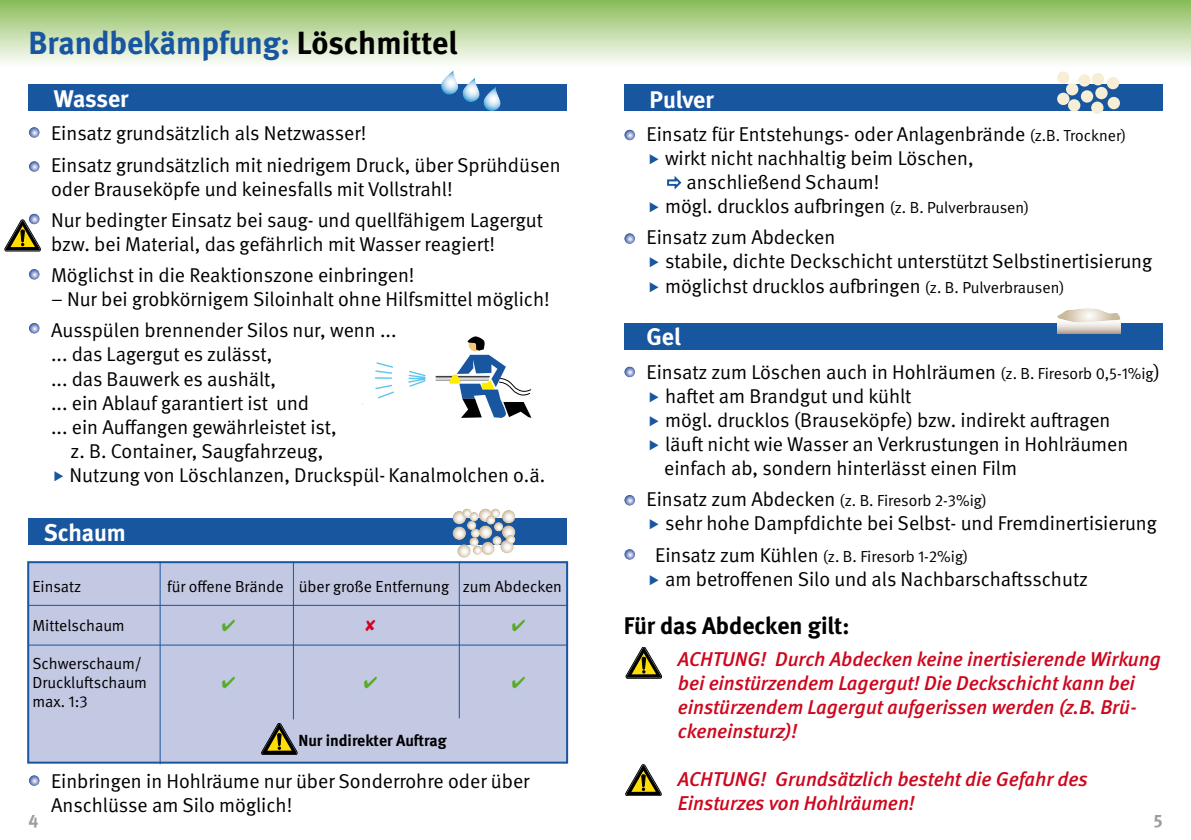
<style>
.page{position:relative;width:1191px;height:840px;background:#fff}
.page>*{position:absolute;margin:0;border:0;box-sizing:border-box;transform-origin:0 0}
.t1{font:700 32px "DGUV Meta";color:#1956a0}
.t2{font:700 24px "DGUV Meta";letter-spacing:-.005em;color:#fff}
.t3{font:700 24px "DGUV Meta";letter-spacing:-.005em;color:#000}
.t4{font:20px/24px "DGUV Meta";color:#000}
.t5{font:italic 500 20px/24px "DGUV Meta";color:#cd071e}
.t6{font:700 18px "DGUV Meta";color:#9c9d9f}
.t7{font:16px/19.2px "DGUV Meta";color:#000}
.t8{font:700 16px "DGUV Meta";color:#000}
.s1{color:#000}
.s2{font-size:16px}
.s3{font-size:20px}
</style>
<div class="page">
<div style="left:28px;top:562px;width:539px;height:200px;background:#c3c8e3"></div>
<div style="left:27px;top:561px;width:541px;height:202px;border:2px solid #1956a0"></div>
<div style="left:624px;top:323px;width:538px;height:26px;background:#1956a0"></div>
<div style="left:624px;top:84px;width:538px;height:26px;background:#1956a0"></div>
<div style="left:28px;top:518px;width:539px;height:26px;background:#1956a0"></div>
<div style="left:28px;top:84px;width:539px;height:27px;background:#1956a0"></div>
<div style="left:0;top:0;width:1191px;height:68px;background:linear-gradient(to bottom,#8abc58,#fffefd)"></div>
<svg style="left:28px;top:126px;width:12px;height:12px"></svg>
<div style="left:28px;top:126px;width:12px;height:12px;border:1px solid #fff;border-radius:50%"></div>
<svg style="left:28px;top:161px;width:12px;height:11px"></svg>
<div style="left:28px;top:160px;width:12px;height:12px;border:1px solid #fff;border-radius:50%"></div>
<svg style="left:28px;top:213px;width:12px;height:12px"></svg>
<div style="left:28px;top:213px;width:12px;height:12px;border:1px solid #fff;border-radius:50%"></div>
<svg style="left:28px;top:268px;width:12px;height:12px"></svg>
<div style="left:28px;top:268px;width:12px;height:12px;border:1px solid #fff;border-radius:50%"></div>
<svg style="left:28px;top:322px;width:12px;height:12px"></svg>
<div style="left:28px;top:322px;width:12px;height:12px;border:1px solid #fff;border-radius:50%"></div>
<svg style="left:624px;top:494px;width:11px;height:11px"></svg>
<div style="left:624px;top:494px;width:11px;height:12px;border:1px solid #fff;border-radius:50%"></div>
<svg style="left:28px;top:774px;width:12px;height:12px"></svg>
<div style="left:28px;top:774px;width:12px;height:12px;border:1px solid #fff;border-radius:50%"></div>
<svg style="left:624px;top:233px;width:11px;height:11px"></svg>
<div style="left:624px;top:232px;width:11px;height:12px;border:1px solid #fff;border-radius:50%"></div>
<svg style="left:624px;top:129px;width:11px;height:12px"></svg>
<div style="left:624px;top:129px;width:11px;height:12px;border:1px solid #fff;border-radius:50%"></div>
<svg style="left:624px;top:366px;width:11px;height:11px"></svg>
<div style="left:624px;top:366px;width:11px;height:11px;border:1px solid #fff;border-radius:50%"></div>
<svg style="left:626px;top:647px;width:35px;height:31px"></svg>
<svg style="left:625px;top:764px;width:36px;height:31px"></svg>
<svg style="left:261px;top:723px;width:36px;height:31px"></svg>
<svg style="left:5px;top:220px;width:36px;height:31px"></svg>
<svg style="left:441px;top:70px;width:60px;height:41px"></svg>
<svg style="left:452px;top:510px;width:14px;height:14px"></svg>
<svg style="left:479px;top:525px;width:13px;height:13px"></svg>
<svg style="left:479px;top:508px;width:13px;height:13px"></svg>
<svg style="left:452px;top:526px;width:14px;height:13px"></svg>
<svg style="left:481px;top:541px;width:13px;height:14px"></svg>
<svg style="left:500px;top:539px;width:14px;height:14px"></svg>
<svg style="left:502px;top:525px;width:13px;height:13px"></svg>
<svg style="left:502px;top:509px;width:13px;height:14px"></svg>
<svg style="left:457px;top:544px;width:14px;height:13px"></svg>
<svg style="left:469px;top:511px;width:10px;height:10px"></svg>
<svg style="left:473px;top:545px;width:9px;height:9px"></svg>
<svg style="left:471px;top:528px;width:9px;height:9px"></svg>
<svg style="left:506px;top:534px;width:9px;height:10px"></svg>
<svg style="left:491px;top:508px;width:9px;height:9px"></svg>
<svg style="left:494px;top:521px;width:9px;height:10px"></svg>
<svg style="left:492px;top:535px;width:10px;height:10px"></svg>
<svg style="left:469px;top:537px;width:10px;height:9px"></svg>
<svg style="left:467px;top:520px;width:9px;height:10px"></svg>
<svg style="left:486px;top:515px;width:9px;height:9px"></svg>
<svg style="left:462px;top:508px;width:9px;height:9px"></svg>
<div style="left:1066px;top:83px;width:12px;height:12px;background:#f6eed5;border-radius:50%"></div>
<div style="left:1080px;top:90px;width:13px;height:13px;background:#f6eed5;border-radius:50%"></div>
<div style="left:1057px;top:93px;width:12px;height:12px;background:#f6eed5;border-radius:50%"></div>
<div style="left:1057px;top:71px;width:12px;height:13px;background:#f6eed5;border-radius:50%"></div>
<div style="left:1107px;top:97px;width:13px;height:12px;background:#f6eed5;border-radius:50%"></div>
<div style="left:1106px;top:77px;width:13px;height:12px;background:#f6eed5;border-radius:50%"></div>
<div style="left:1091px;top:73px;width:13px;height:12px;background:#f6eed5;border-radius:50%"></div>
<div style="left:1095px;top:87px;width:12px;height:12px;background:#f6eed5;border-radius:50%"></div>
<div style="left:1091px;top:101px;width:12px;height:13px;background:#f6eed5;border-radius:50%"></div>
<div style="left:1068px;top:99px;width:12px;height:12px;background:#f6eed5;border-radius:50%"></div>
<div style="left:1078px;top:74px;width:12px;height:13px;background:#f6eed5;border-radius:50%"></div>
<svg style="left:1057px;top:322px;width:63px;height:12px"></svg>
<svg style="left:1057px;top:308px;width:64px;height:14px"></svg>
<svg style="left:435px;top:336px;width:96px;height:81px"></svg>
<svg style="left:375px;top:362px;width:51px;height:37px"></svg>
<hr style="left:28px;top:604px;width:540px;height:1px;background:#1956a0">
<hr style="left:28px;top:644px;width:540px;height:1px;background:#1956a0">
<hr style="left:160px;top:561px;width:1px;height:202px;background:#1956a0">
<hr style="left:293px;top:561px;width:1px;height:158px;background:#1956a0">
<hr style="left:459px;top:561px;width:1px;height:157px;background:#1956a0">
<svg style="left:624px;top:548px;width:11px;height:12px"></svg>
<div style="left:624px;top:548px;width:11px;height:12px;border:1px solid #fff;border-radius:50%"></div>
<svg style="left:667px;top:176px;width:14px;height:13px"></svg>
<h1 class="t1" style="left:28px;top:26px;width:430px">Brandbekämpfung: <span class="s1">Löschmittel</span></h1>
<p class="t2" style="left:54px;top:86px;width:76px">Wasser</p>
<p class="t4" style="left:51px;top:118px;width:511px;line-height:31.2px">Einsatz grundsätzlich als Netzwasser!<br>Einsatz grundsätzlich mit niedrigem Druck, über Sprühdüsen</p>
<p class="t4" style="left:51px;top:174px;width:493px;line-height:31.2px">oder Brauseköpfe und keinesfalls mit Vollstrahl!<br>Nur bedingter Einsatz bei saug- und quellfähigem Lagergut</p>
<p class="t4" style="left:51px;top:229px;width:445px;line-height:31.2px">bzw. bei Material, das gefährlich mit Wasser reagiert!<br>Möglichst in die Reaktionszone einbringen!</p>
<p class="t4" style="left:51px;top:284px;width:500px;line-height:31.2px">– Nur bei grobkörnigem Siloinhalt ohne Hilfsmittel möglich!<br>Ausspülen brennender Silos nur, wenn ...</p>
<p class="t4" style="left:51px;top:343px;width:223px">... das Lagergut es zulässt,</p>
<p class="t4" style="left:51px;top:367px;width:227px">... das Bauwerk es aushält,</p>
<p class="t4" style="left:51px;top:391px;width:260px">... ein Ablauf garantiert ist und</p>
<p class="t4" style="left:51px;top:415px;width:287px">... ein Aufangen gewährleistet ist,</p>
<p class="t4" style="left:70px;top:439px;width:254px">z. B. Container, Saugfahrzeug,</p>
<p class="t4" style="left:70px;top:463px;width:477px">Nutzung von Löschlanzen, Druckspül- Kanalmolchen o.ä.</p>
<p class="t2" style="left:649px;top:86px;width:66px">Pulver</p>
<p class="t4" style="left:646px;top:123px;width:481px">Einsatz für Entstehungs- oder Anlagenbrände <span class="s2">(z.B. Trockner)</span></p>
<p class="t4" style="left:665px;top:147px;width:310px">wirkt nicht nachhaltig beim Löschen,</p>
<p class="t4" style="left:686px;top:171px;width:194px">anschließend Schaum!</p>
<p class="t4" style="left:665px;top:195px;width:366px">mögl. drucklos aubringen <span class="s2">(z. B. Pulverbrausen)</span></p>
<p class="t4" style="left:665px;top:226px;width:488px;text-indent:-19px">Einsatz zum Abdecken<br>stabile, dichte Deckschicht unterstützt Selbstinertisierung möglichst drucklos aubringen <span class="s2">(z. B. Pulverbrausen)</span></p>
<p class="t2" style="left:646px;top:324px;width:36px">Gel</p>
<p class="t4" style="left:664px;top:360px;width:498px;text-indent:-18px">Einsatz zum Löschen auch in Hohlräumen <span class="s2">(z. B. Firesorb 0,5-1%ig</span>) hatet am Brandgut und kühlt<br>mögl. drucklos (Brauseköpfe) bzw. indirekt autragen<br>läut nicht wie Wasser an Verkrustungen in Hohlräumen einfach ab, sondern hinterlässt einen Film</p>
<p class="t7" style="left:646px;top:491px;width:342px"><span class="s3">Einsatz zum Abdecken</span> (z. B. Firesorb 2-3%ig)</p>
<p class="t4" style="left:665px;top:512px;width:493px">sehr hohe Dampfdichte bei Selbst- und Fremdinertisierung</p>
<p class="t7" style="left:655px;top:546px;width:315px"><span class="s3">Einsatz zum Kühlen</span> (z. B. Firesorb 1-2%ig)</p>
<p class="t4" style="left:665px;top:567px;width:424px">am betrofenen Silo und als Nachbarschatsschutz</p>
<p class="t3" style="left:624px;top:612px;width:227px">Für das Abdecken gilt:</p>
<p class="t2" style="left:44px;top:519px;width:84px">Schaum</p>
<p class="t7" style="left:32px;top:577px;width:50px">Einsatz</p>
<p class="t7" style="left:167px;top:577px;width:396px">für ofene Brände über große Entfernung zum Abdecken</p>
<p class="t7" style="left:32px;top:615px;width:94px">Mittelschaum</p>
<p class="t7" style="left:32px;top:654px;width:116px">Schwerschaum/<br>Drucklutschaum</p>
<p class="t7" style="left:32px;top:692px;width:57px">max. 1:3</p>
<p class="t8" style="left:298px;top:731px;width:150px">Nur indirekter Autrag</p>
<p class="t5" style="left:678px;top:648px;width:484px">ACHTUNG! Durch Abdecken keine inertisierende Wirkung bei einstürzendem Lagergut! Die Deckschicht kann bei einstürzendem Lagergut aufgerissen werden (z.B. Brü&shy;ckeneinsturz)!</p>
<p class="t5" style="left:678px;top:768px;width:411px">ACHTUNG! Grundsätzlich besteht die Gefahr des<br>Einsturzes von Hohlräumen!</p>
<p class="t4" style="left:51px;top:769px;width:480px">Einbringen in Hohlräume nur über Sonderrohre oder über<br>Anschlüsse am Silo möglich!</p>
<p class="t6" style="left:28px;top:810px;width:11px">4</p>
<p class="t6" style="left:1153px;top:810px;width:10px">5</p>
</div>
